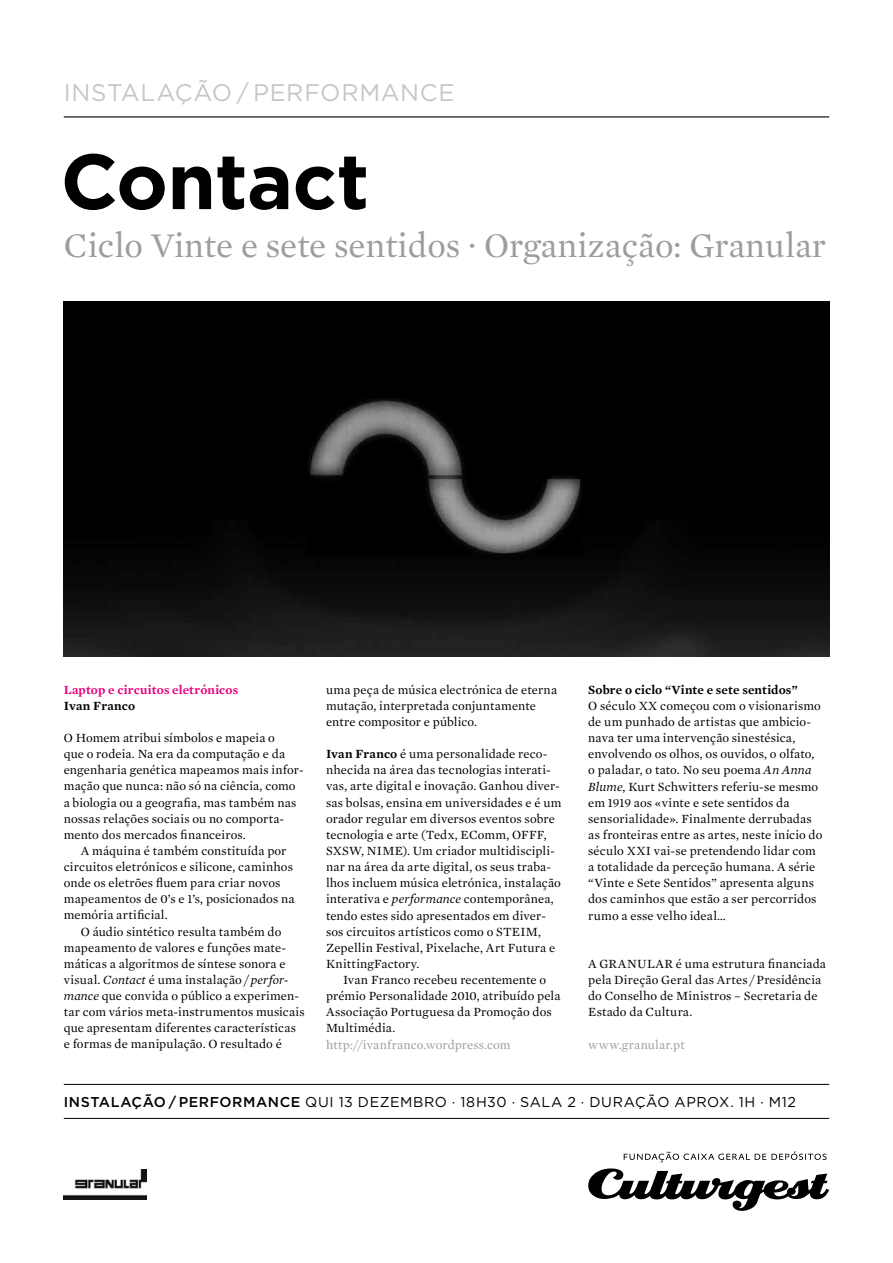
<style>
.page{position:relative;width:893px;height:1263px;background:#fff}
.page>*{position:absolute;margin:0;border:0;box-sizing:border-box;transform-origin:0 0}
.t1{font:700 78px "Gotham";letter-spacing:-.01em;color:#000}
.t2{font:35.25px "Mercury Text G1";color:#9d9d9c}
.t3{font:24px "Gotham";letter-spacing:.025em;color:#c6c6c6}
.t4{font:14.25px "Gotham";letter-spacing:.035em;color:#000}
.t5{font:12.75px/16.2px "Mercury Text G1";letter-spacing:.01em;color:#000}
.t6{font:600 12.75px "Mercury Text G1";letter-spacing:.01em;color:#000}
.t7{font:12.75px "Mercury Text G1";letter-spacing:.01em;color:#9d9d9c}
.t8{font:600 12.75px "Mercury Text G1";letter-spacing:.01em;color:#e6007d}
.t9{font:12.75px "Mercury Text G1";letter-spacing:.03em;color:#9d9d9c}
.s1{font-style:italic}
.s2{font-weight:600}
.s3{font-weight:500}
.s4{font-style:inherit}
</style>
<div class="page">
<hr style="left:64px;top:116px;width:765px;height:1px;background:#000">
<svg style="left:588px;top:1168px;width:241px;height:43px"></svg>
<svg style="left:624px;top:1151px;width:203px;height:11px"></svg>
<hr style="left:64px;top:1118px;width:765px;height:1px;background:#000">
<hr style="left:64px;top:1084px;width:765px;height:1px;background:#000">
<img style="left:64px;top:1169px;width:82px;height:30px">
<img style="left:64px;top:302px;width:765px;height:355px">
<h3 class="t3" style="left:64px;top:77px;width:392px">INSTALAÇÃO / PERFORMANCE</h3>
<h1 class="t1" style="left:61px;top:130px;width:310px">Contact</h1>
<h2 class="t2" style="left:64px;top:220px;width:764px">Ciclo Vinte e sete sentidos · Organização: Granular</h2>
<p class="t8" style="left:64px;top:680px;width:176px">Laptop e circuitos eletrónicos</p>
<p class="t6" style="left:64px;top:696px;width:73px">Ivan Franco</p>
<p class="t5" style="left:64px;top:729px;width:241px">O Homem atribui símbolos e mapeia o<br>que o rodeia. Na era da computação e da engenharia genética mapeamos mais infor&shy;mação que nunca: não só na ciência, como a biologia ou a geografia, mas também nas nossas relações sociais ou no comporta&shy;mento dos mercados financeiros.</p>
<p class="t5" style="left:64px;top:842px;width:232px;text-indent:17px">A máquina é também constituída por circuitos eletrónicos e silicone, caminhos onde os eletrões fluem para criar novos mapeamentos de 0’s e 1’s, posicionados na memória artificial.</p>
<p class="t5" style="left:64px;top:922px;width:242px;text-indent:17px">O áudio sintético resulta também do mapeamento de valores e funções mate&shy;máticas a algoritmos de síntese sonora e visual. <span class="s1">Contact</span> é uma instalação / <span class="s1">perfor&shy;mance</span> que convida o público a experimen&shy;tar com vários meta-instrumentos musicais que apresentam diferentes características e formas de manipulação. O resultado é</p>
<p class="t5" style="left:326px;top:681px;width:233px">uma peça de música electrónica de eterna mutação, interpretada conjuntamente entre compositor e público.</p>
<p class="t5" style="left:326px;top:745px;width:237px"><span class="s2">Ivan Franco</span> é uma personalidade reco&shy;nhecida na área das tecnologias interati&shy;vas, arte digital e inovação. Ganhou diver&shy;sas bolsas, ensina em universidades e é um orador regular em diversos eventos sobre tecnologia e arte (Tedx, EComm, OFFF, SXSW, NIME). Um criador multidiscipli&shy;nar na área da arte digital, os seus traba&shy;lhos incluem música eletrónica, instalação interativa e <span class="s1">performance</span> contemporânea, tendo estes sido apresentados em diver&shy;sos circuitos artísticos como o STEIM, Zepellin Festival, Pixelache, Art Futura e KnittingFactory.</p>
<p class="t5" style="left:326px;top:971px;width:236px;text-indent:17px">Ivan Franco recebeu recentemente o prémio Personalidade 2010, atribuído pela<br>Associação Portuguesa da Promoção dos<br>Multimédia.</p>
<p class="t7" style="left:326px;top:1035px;width:186px">http://ivanfranco.wordpress.com</p>
<p class="t6" style="left:588px;top:680px;width:211px">Sobre o ciclo “Vinte e sete sentidos”</p>
<p class="t5" style="left:588px;top:697px;width:236px">O século XX começou com o visionarismo de um punhado de artistas que ambicio&shy;nava ter uma intervenção sinestésica, envolvendo os olhos, os ouvidos, o olfato, o paladar, o tato. No seu poema <span class="s1">An Anna Blume</span>, Kurt Schwitters referiu-se mesmo em 1919 aos «vinte e sete sentidos da sensorialidade». Finalmente derrubadas as fronteiras entre as artes, neste início do século XXI vai-se pretendendo lidar com a totalidade da perceção humana. A série “Vinte e Sete Sentidos” apresenta alguns dos caminhos que estão a ser percorridos rumo a esse velho ideal…</p>
<p class="t5" style="left:588px;top:955px;width:239px">A GRANULAR é uma estrutura financiada pela Direção Geral das Artes / Presidência do Conselho de Ministros – Secretaria de Estado da Cultura.</p>
<p class="t9" style="left:588px;top:1035px;width:98px">www.granular.pt</p>
<p class="t4" style="left:64px;top:1093px;width:734px"><span class="s3">INSTALAÇÃO / PERFORMANCE</span> <span class="s4">QUI 13 DEZEMBRO · 18H30 ·</span> SALA 2 · DURAÇÃO APROX. 1H · M12</p>
</div>
